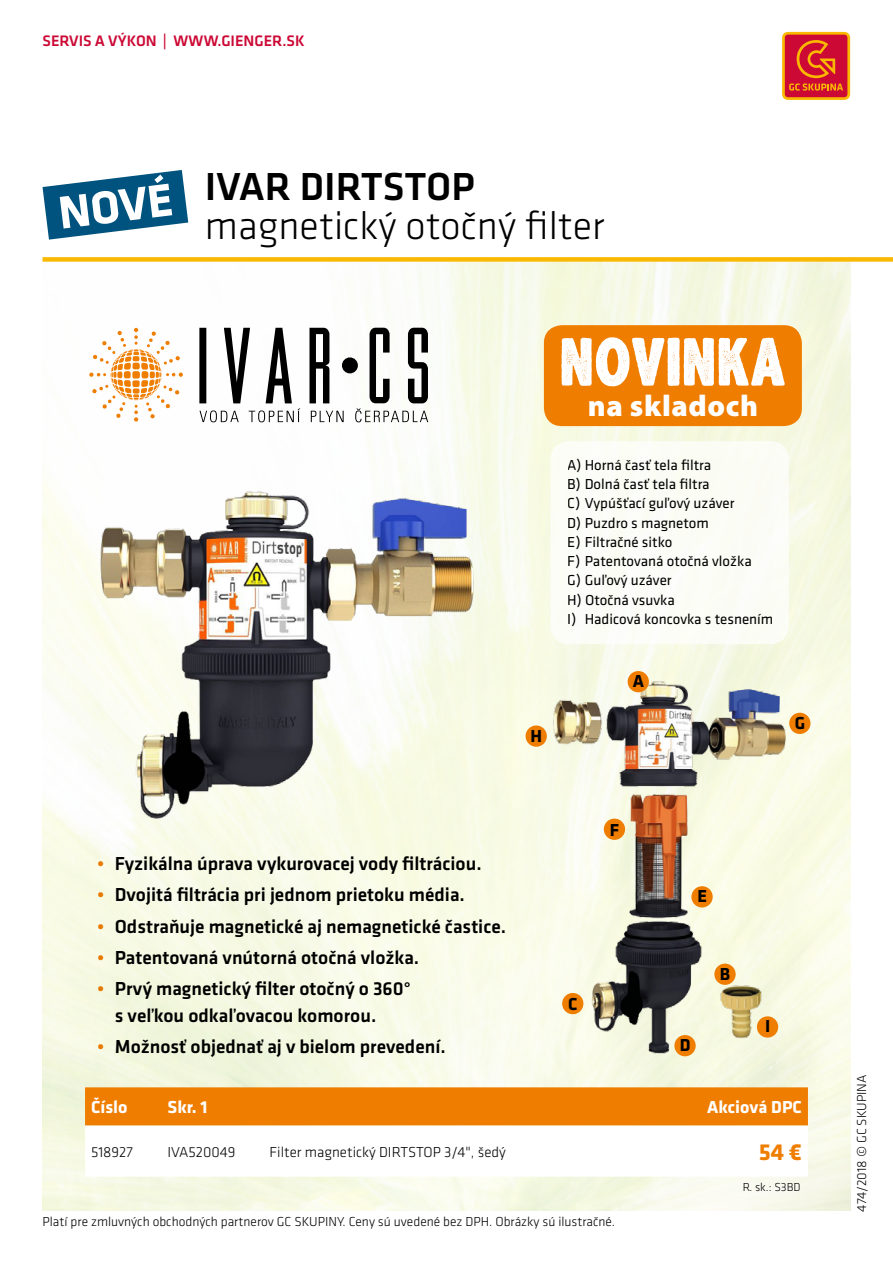
<style>
.page{position:relative;width:893px;height:1263px;background:#fff}
.page>*{position:absolute;margin:0;border:0;box-sizing:border-box;transform-origin:0 0}
.t1{font:300 40.5px "GC Klavika Fein";color:#000}
.t2{font:500 40.5px "GC Klavika Fein";color:#000}
.t3{font:900 30px "Myriad Pro";letter-spacing:.02em;color:#fff}
.t4{font:700 24px "GC Klavika";color:#ef7d00}
.t5{font:500 19.5px/27px "GC Klavika Fein";color:#000}
.t6{font:700 18px "GC Klavika";color:#fff}
.t7{font:700 18px "GC Klavika";color:#000}
.t8{font:15px/19.2px "GC Klavika";color:#000}
.t9{font:300 15px "GC Klavika Fein";color:#000}
.t10{font:500 15px "GC Klavika Head";color:#cc0935}
.t11{font:300 13.5px "GC Klavika Fein";color:#000}
.t12{font:300 12px "GC Klavika Fein";color:#000}
.s1{color:#ef7d00}
</style>
<div class="page">
<img style="left:43px;top:262px;width:807px;height:949px">
<div style="left:551px;top:441px;width:238px;height:203px;background:#fbfcf6;border-radius:18px"></div>
<svg style="left:85px;top:1087px;width:723px;height:90px"></svg>
<div style="left:544px;top:325px;width:258px;height:101px;background:#ef7d00;border-radius:18px"></div>
<svg style="left:561px;top:337px;width:224px;height:49px"></svg>
<svg style="left:89px;top:328px;width:94px;height:94px"></svg>
<svg style="left:199px;top:328px;width:229px;height:94px"></svg>
<img style="left:536px;top:670px;width:261px;height:392px">
<div style="left:628px;top:671px;width:21px;height:21px;background:#ef7d00;border-radius:50%"></div>
<div style="left:714px;top:963px;width:22px;height:22px;background:#ef7d00;border-radius:50%"></div>
<div style="left:562px;top:993px;width:21px;height:21px;background:#ef7d00;border-radius:50%"></div>
<div style="left:674px;top:1035px;width:22px;height:21px;background:#ef7d00;border-radius:50%"></div>
<div style="left:691px;top:886px;width:22px;height:21px;background:#ef7d00;border-radius:50%"></div>
<div style="left:604px;top:819px;width:21px;height:21px;background:#ef7d00;border-radius:50%"></div>
<div style="left:789px;top:713px;width:21px;height:21px;background:#ef7d00;border-radius:50%"></div>
<div style="left:526px;top:725px;width:21px;height:22px;background:#ef7d00;border-radius:50%"></div>
<div style="left:757px;top:1016px;width:21px;height:21px;background:#ef7d00;border-radius:50%"></div>
<img style="left:78px;top:440px;width:418px;height:419px">
<div style="left:43px;top:257px;width:850px;height:5px;background:#fbb800"></div>
<svg style="left:782px;top:32px;width:68px;height:68px"></svg>
<div style="left:785px;top:35px;width:62px;height:62px;background:#cc0935;border-radius:3px"></div>
<svg style="left:789px;top:40px;width:54px;height:51px"></svg>
<svg style="left:43px;top:170px;width:145px;height:70px"></svg>
<p class="t10" style="left:43px;top:30px;width:264px">SERVIS A VÝKON WWW.GIENGER.SK</p>
<p class="t10" style="left:163px;top:30px;width:6px">|</p>
<h1 class="t2" style="left:205px;top:160px;width:271px">IVAR DIRTSTOP</h1>
<h1 class="t1" style="left:205px;top:202px;width:401px">magnetický otočný filter</h1>
<h2 class="t3" style="left:588px;top:386px;width:172px">na skladoch</h2>
<p class="t8" style="left:568px;top:455px;width:207px">A) Horná časť tela filtra<br>B) Dolná časť tela filtra<br>C) Vypúšťací guľový uzáver<br>D) Puzdro s magnetom<br>E) Filtračné sitko<br>F) Patentovaná otočná vložka<br>G) Guľový uzáver<br>H) Otočná vsuvka<br>I) Hadicová koncovka s tesnením</p>
<p class="t7" style="left:530px;top:723px;width:13px">H</p>
<p class="t5" style="left:98px;top:850px;width:385px"><span class="s1">•</span> Fyzikálna úprava vykurovacej vody filtráciou.</p>
<p class="t5" style="left:98px;top:881px;width:369px"><span class="s1">•</span> Dvojitá filtrácia pri jednom prietoku média.</p>
<p class="t5" style="left:98px;top:912px;width:410px"><span class="s1">•</span> Odstraňuje magnetické aj nemagnetické častice.</p>
<p class="t5" style="left:98px;top:943px;width:323px"><span class="s1">•</span> Patentovaná vnútorná otočná vložka.</p>
<p class="t5" style="left:115px;top:975px;width:297px;text-indent:-17px"><span class="s1">•</span> Prvý magnetický filter otočný o 360° s veľkou odkaľovacou komorou.</p>
<p class="t5" style="left:98px;top:1033px;width:349px"><span class="s1">•</span> Možnosť objednať aj v bielom prevedení.</p>
<p class="t7" style="left:568px;top:991px;width:11px">C</p>
<p class="t7" style="left:633px;top:668px;width:13px">A</p>
<p class="t7" style="left:610px;top:817px;width:11px">F</p>
<p class="t7" style="left:795px;top:710px;width:12px">G</p>
<p class="t7" style="left:697px;top:883px;width:11px">E</p>
<p class="t7" style="left:680px;top:1032px;width:12px">D</p>
<p class="t7" style="left:720px;top:961px;width:12px">B</p>
<p class="t7" style="left:765px;top:1013px;width:7px">I</p>
<p class="t6" style="left:91px;top:1094px;width:38px">Číslo</p>
<p class="t6" style="left:168px;top:1094px;width:41px">Skr. 1</p>
<p class="t6" style="left:707px;top:1094px;width:96px">Akciová DPC</p>
<p class="t9" style="left:91px;top:1143px;width:43px">518927</p>
<p class="t9" style="left:168px;top:1143px;width:70px">IVA520049</p>
<p class="t9" style="left:270px;top:1143px;width:238px">Filter magnetický DIRTSTOP 3/4", šedý</p>
<p class="t4" style="left:759px;top:1135px;width:45px">54 €</p>
<p class="t11" style="left:43px;top:1214px;width:574px">Platí pre zmluvných obchodných partnerov GC SKUPINY. Ceny sú uvedené bez DPH. Obrázky sú ilustračné.</p>
<p class="t12" style="left:742px;top:1180px;width:60px">R. sk.: S3BD</p>
<p class="t11" style="left:853px;top:1212px;width:139px;rotate:-90deg">474/2018 © GC SKUPINA</p>
</div>
